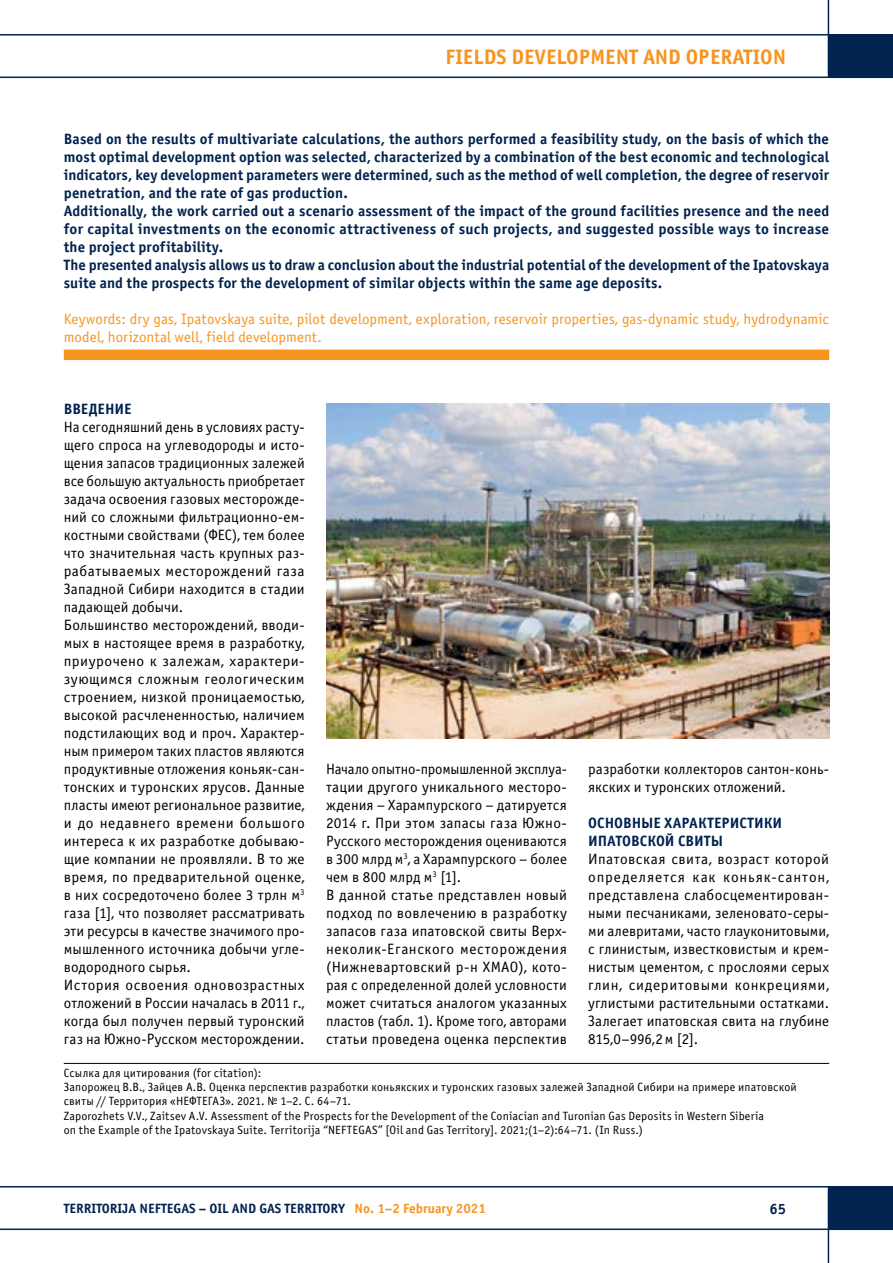
<style>
.page{position:relative;width:893px;height:1263px;background:#fff}
.page>*{position:absolute;margin:0;border:0;box-sizing:border-box;transform-origin:0 0}
.t1{font:700 21px "Officina Sans C";color:#f7941e}
.t2{font:15px/18px "Officina Sans C";letter-spacing:.01em;color:#000}
.t3{font:700 15px/18px "Officina Sans C";letter-spacing:.005em;color:#00234f}
.t4{font:15px/18px "Officina Sans C";letter-spacing:.005em;color:#f7941e}
.t5{font:700 13.5px "Officina Sans C";color:#00234f}
.t6{font:12px/14.4px "Officina Sans C";letter-spacing:.015em;color:#000}
.s1{color:#f7941e}
</style>
<div class="page">
<hr style="left:828px;top:0;width:1px;height:78px;background:#00234f">
<div style="left:828px;top:35px;width:65px;height:42px;background:#00234f"></div>
<hr style="left:0;top:77px;width:893px;height:1px;background:#00234f">
<hr style="left:0;top:34px;width:893px;height:2px;background:#00234f">
<hr style="left:828px;top:1186px;width:1px;height:77px;background:#00234f">
<div style="left:828px;top:1187px;width:65px;height:42px;background:#00234f"></div>
<hr style="left:0;top:1186px;width:893px;height:1px;background:#00234f">
<hr style="left:0;top:1228px;width:893px;height:2px;background:#00234f">
<div style="left:64px;top:350px;width:765px;height:10px;background:#f7941e"></div>
<hr style="left:64px;top:1063px;width:765px;height:1px;background:#000">
<img style="left:326px;top:404px;width:503px;height:334px">
<h1 class="t1" style="left:446px;top:45px;width:342px">FIELDS DEVELOPMENT AND OPERATION</h1>
<p class="t3" style="left:64px;top:130px;width:767px">Based on the results of multivariate calculations, the authors performed a feasibility study, on the basis of which the most optimal development option was selected, characterized by a combination of the best economic and technological indicators, key development parameters were determined, such as the method of well completion, the degree of reservoir penetration, and the rate of gas production.<br>Additionally, the work carried out a scenario assessment of the impact of the ground facilities presence and the need for capital investments on the economic attractiveness of such projects, and suggested possible ways to increase the project profitability.<br>The presented analysis allows us to draw a conclusion about the industrial potential of the development of the Ipatovskaya suite and the prospects for the development of similar objects within the same age deposits.</p>
<p class="t4" style="left:64px;top:310px;width:767px">Keywords: dry gas, Ipatovskaya suite, pilot development, exploration, reservoir properties, gas-dynamic study, hydrodynamic model, horizontal well, field development.</p>
<p class="t3" style="left:64px;top:400px;width:69px">ВВЕДЕНИЕ</p>
<p class="t2" style="left:64px;top:418px;width:242px">На сегодняшний день в условиях расту&shy;щего спроса на углеводороды и исто&shy;щения запасов традиционных залежей все большую актуальность приобретает задача освоения газовых месторожде&shy;ний со сложными фильтрационно-ем&shy;костными свойствами (ФЕС), тем более что значительная часть крупных раз&shy;рабатываемых месторождений газа Западной Сибири находится в стадии падающей добычи.<br>Большинство месторождений, вводи&shy;мых в настоящее время в разработку, приурочено к залежам, характери&shy;зующимся сложным геологическим строением, низкой проницаемостью, высокой расчлененностью, наличием подстилающих вод и проч. Характер&shy;ным примером таких пластов являются продуктивные отложения коньяк-сан&shy;тонских и туронских ярусов. Данные пласты имеют региональное развитие, и до недавнего времени большого интереса к их разработке добываю&shy;щие компании не проявляли. В то же время, по предварительной оценке, в них сосредоточено более 3 трлн м<sup>3 </sup>газа [1], что позволяет рассматривать эти ресурсы в качестве значимого про&shy;мышленного источника добычи угле&shy;водородного сырья.<br>История освоения одновозрастных отложений в России началась в 2011 г., когда был получен первый туронский газ на Южно-Русском месторождении.</p>
<p class="t2" style="left:326px;top:760px;width:242px">Начало опытно-промышленной эксплуа&shy;тации другого уникального месторо&shy;ждения – Харампурского – датируется 2014 г. При этом запасы газа Южно-Русского месторождения оцениваются в 300 млрд м<sup>3</sup>, а Харампурского – более чем в 800 млрд м<sup>3</sup> [1].<br>В данной статье представлен новый подход по вовлечению в разработку запасов газа ипатовской свиты Верх&shy;неколик-Еганского месторождения (Нижневартовский р-н ХМАО), кото&shy;рая с определенной долей условности может считаться аналогом указанных пластов (табл. 1). Кроме того, авторами статьи проведена оценка перспектив</p>
<p class="t2" style="left:588px;top:760px;width:242px">разработки коллекторов сантон-конь&shy;якских и туронских отложений.</p>
<p class="t3" style="left:588px;top:814px;width:196px">ОСНОВНЫЕ ХАРАКТЕРИСТИКИ<br>ИПАТОВСКОЙ СВИТЫ</p>
<p class="t2" style="left:588px;top:850px;width:242px;text-align:justify">Ипатовская свита, возраст которой определяется как коньяк-сантон, представлена слабосцементирован&shy;ными песчаниками, зеленовато-серы&shy;ми алевритами, часто глауконитовыми, с глинистым, известковистым и крем&shy;нистым цементом, с прослоями серых глин, сидеритовыми конкрециями, углистыми растительными остатками.<br>Залегает ипатовская свита на глубине 815,0–996,2м [2].</p>
<p class="t6" style="left:64px;top:1065px;width:734px">Ссылка для цитирования (for citation):<br>Запорожец В.В., Зайцев А.В. Оценка перспектив разработки коньякских и туронских газовых залежей Западной Сибири на примере ипатовской свиты // Территория «НЕФТЕГАЗ». 2021. № 1–2. С. 64–71.<br>Zaporozhets V.V., Zaitsev A.V. Assessment of the Prospects for the Development of the Coniacian and Turonian Gas Deposits in Western Siberia<br>on the Example of the Ipatovskaya Suite. Territorija “NEFTEGAS” [Oil and Gas Territory]. 2021;(1–2):64–71. (In Russ.)</p>
<p class="t5" style="left:64px;top:1201px;width:424px">TERRITORIJA NEFTEGAS – OIL AND GAS TERRITORY <span class="s1">No. 1–2 February 2021</span></p>
<p class="t3" style="left:770px;top:1200px;width:18px">65</p>
</div>
